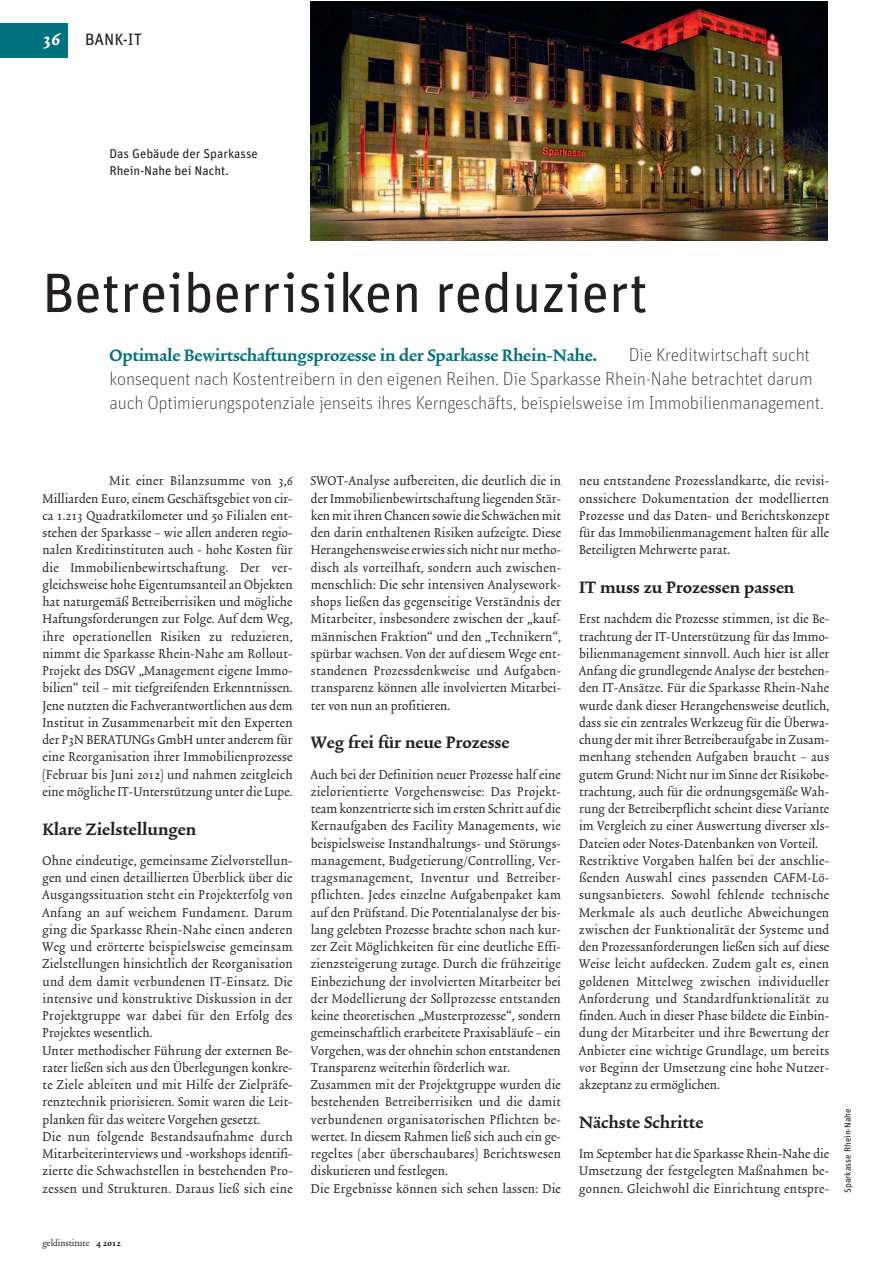
<style>
.page{position:relative;width:893px;height:1263px;background:#fff}
.page>*{position:absolute;margin:0;border:0;box-sizing:border-box;transform-origin:0 0}
.t1{font:55.5px "Unit";color:#231f20}
.t2{font:19.5px "Trinite HV No 2 Bol";color:#231f20}
.t3{font:19.5px "Trinite HV No 2 Bol";letter-spacing:-.01em;color:#00717e}
.t4{font:100 18.75px/24px "Unit";letter-spacing:-.01em;color:#231f20}
.t5{font:16.5px "Unit";color:#231f20}
.t6{font:15px/17.2px "Trinite HV No 2 Rom Con";letter-spacing:.015em;color:#231f20;text-align:justify}
.t7{font:12.75px/17.2px "Unit";color:#231f20}
.t8{font:10.5px "Trinite HV No 2 Rom Con Tab";color:#231f20}
.t9{font:9px "Unit";color:#231f20}
.s1{font-family:"Trinite HV No 2 Bol";font-size:21px;color:#fff}
.s2{font-family:"Trinite HV No 2 Bol"}
</style>
<div class="page">
<div style="left:0;top:23px;width:68px;height:34px;background:#00717e"></div>
<img style="left:311px;top:1px;width:516px;height:239px">
<p class="t5" style="left:43px;top:29px;width:101px"><span class="s1">36</span> BANK-IT</p>
<p class="t7" style="left:110px;top:144px;width:150px">Das Gebäude der Sparkasse<br>Rhein-Nahe bei Nacht.</p>
<h1 class="t1" style="left:43px;top:258px;width:607px">Betreiberrisiken reduziert</h1>
<h2 class="t3" style="left:110px;top:346px;width:489px">Optimale Bewirtschaftungsprozesse in der Sparkasse Rhein-Nahe.</h2>
<p class="t4" style="left:110px;top:342px;width:716px;text-indent:519px">Die Kreditwirtschaft sucht konsequent nach Kostentreibern in den eigenen Reihen. Die Sparkasse Rhein-Nahe betrachtet darum auch Optimierungspotenziale jenseits ihres Kerngeschäfts, beispielsweise im Immobilienmanagement.</p>
<p class="t6" style="left:43px;top:473px;width:252px;text-indent:67px">Mit einer Bilanzsumme von 3,6<br>Milliarden Euro, einem Geschäftsgebiet von cir&shy;ca 1.213 Quadratkilometer und 50 Filialen ent&shy;stehen der Sparkasse – wie allen anderen regio&shy;nalen Kreditinstituten auch - hohe Kosten für die Immobilienbewirtschaftung. Der ver&shy;gleichsweise hohe Eigentumsanteilan Objekten hat naturgemäß Betreiberrisiken und mögliche Haftungsforderungen zur Folge. Auf dem Weg, ihre operationellen Risiken zu reduzieren, nimmt die Sparkasse Rhein-Nahe am Rollout-Projekt des DSGV „Management eigene Immo&shy;bilien“ teil – mit tiefgreifenden Erkenntnissen.<br>Jene nutzten die Fachverantwortlichen aus dem Institut in Zusammenarbeit mit den Experten der P3N BERATUNGs GmbH unter anderem für eine Reorganisation ihrer Immobilienprozesse (Februar bis Juni 2012) und nahmen zeitgleich eine möglicheIT-Unterstützung unter dieLupe.</p>
<h2 class="t2" style="left:43px;top:820px;width:155px">Klare Zielstellungen</h2>
<p class="t6" style="left:43px;top:853px;width:252px;text-align:left">Ohne eindeutige, gemeinsame Zielvorstellun&shy;gen und einen detaillierten Überblick über die Ausgangssituation steht ein Projekterfolg von Anfang an auf weichem Fundament. Darum ging die Sparkasse Rhein-Nahe einen anderen Weg und erörterte beispielsweise gemeinsam Zielstellungen hinsichtlich der Reorganisation und dem damit verbundenen IT-Einsatz. Die intensive und konstruktive Diskussion in der Projektgruppe war dabei für den Erfolg des Projektes wesentlich.<br>Unter methodischer Führung der externen Be&shy;rater ließen sich aus den Überlegungen konkre&shy;te Ziele ableiten und mit Hilfe der Zielpräfe&shy;renztechnik priorisieren. Somit waren die Leit&shy;planken für das weitere Vorgehen gesetzt.<br>Die nun folgende Bestandsaufnahme durch Mitarbeiterinterviews und -workshops identifi&shy;zierte die Schwachstellen in bestehenden Pro&shy;zessen und Strukturen. Daraus ließ sich eine</p>
<p class="t8" style="left:43px;top:1238px;width:80px">geldinstitute <span class="s2">4 2012</span></p>
<p class="t6" style="left:311px;top:473px;width:252px">SWOT-Analyse aufbereiten, die deutlich die in der Immobilienbewirtschaftung liegenden Stär&shy;ken mit ihren Chancen sowie dieSchwächen mit den darin enthaltenen Risiken aufzeigte. Diese Herangehensweiseerwiessich nicht nur metho&shy;disch als vorteilhaft, sondern auch zwischen&shy;menschlich: Die sehr intensiven Analysework&shy;shops ließen das gegenseitige Verständnis der Mitarbeiter, insbesondere zwischen der „kauf&shy;männischen Fraktion“ und den „Technikern“, spürbar wachsen. Von der auf diesem Wege ent&shy;standenen Prozessdenkweise und Aufgaben&shy;transparenz können alle involvierten Mitarbei&shy;ter von nun an profitieren.</p>
<h2 class="t2" style="left:311px;top:734px;width:200px">Weg frei für neue Prozesse</h2>
<p class="t6" style="left:311px;top:766px;width:252px;text-align:left">Auch bei der Definition neuer Prozesse half eine zielorientierte Vorgehensweise: Das Projekt&shy;team konzentriertesich im ersten Schrittauf die Kernaufgaben des Facility Managements, wie beispielsweise Instandhaltungs- und Störungs&shy;management, Budgetierung/Controlling, Ver&shy;tragsmanagement, Inventur und Betreiber&shy;pflichten. Jedes einzelne Aufgabenpaket kam auf den Prüfstand. Die Potentialanalyse der bis&shy;lang gelebten Prozesse brachte schon nach kur&shy;zer Zeit Möglichkeiten für eine deutliche Effi&shy;zienzsteigerung zutage. Durch die frühzeitige Einbeziehung der involvierten Mitarbeiter bei der Modellierung der Sollprozesse entstanden keine theoretischen „Musterprozesse“, sondern gemeinschaftlich erarbeitete Praxisabläufe – ein Vorgehen, was der ohnehin schon entstandenen Transparenz weiterhin förderlich war.<br>Zusammen mit der Projektgruppe wurden die bestehenden Betreiberrisiken und die damit verbundenen organisatorischen Pflichten be&shy;wertet. In diesem Rahmen ließ sich auch ein ge&shy;regeltes (aber überschaubares) Berichtswesen diskutieren und festlegen.<br>Die Ergebnisse können sich sehen lassen: Die</p>
<p class="t6" style="left:579px;top:473px;width:252px">neu entstandene Prozesslandkarte, die revisi&shy;onssichere Dokumentation der modellierten Prozesse und das Daten- und Berichtskonzept für das Immobilienmanagement halten für alle Beteiligten Mehrwerte parat.</p>
<h2 class="t2" style="left:579px;top:579px;width:217px">IT muss zu Prozessen passen</h2>
<p class="t6" style="left:579px;top:611px;width:252px;text-align:left">Erst nachdem die Prozesse stimmen, ist die Be&shy;trachtung der IT-Unterstützung für das Immo&shy;bilienmanagement sinnvoll. Auch hier ist aller Anfang die grundlegende Analyse der bestehen&shy;den IT-Ansätze. Für die Sparkasse Rhein-Nahe wurde dank dieser Herangehensweise deutlich, dass sie ein zentrales Werkzeug für die Überwa&shy;chung der mit ihrer Betreiberaufgabein Zusam&shy;menhang stehenden Aufgaben braucht – aus gutem Grund: Nicht nur im Sinne der Risikobe&shy;trachtung, auch für die ordnungsgemäße Wah&shy;rung der Betreiberpflicht scheint diese Variante im Vergleich zu einer Auswertung diverser xls-Dateien oder Notes-Datenbanken von Vorteil.<br>Restriktive Vorgaben halfen bei der anschlie&shy;ßenden Auswahl eines passenden CAFM-Lö&shy;sungsanbieters. Sowohl fehlende technische Merkmale als auch deutliche Abweichungen zwischen der Funktionalität der Systeme und den Prozessanforderungen ließen sich auf diese Weise leicht aufdecken. Zudem galt es, einen goldenen Mittelweg zwischen individueller Anforderung und Standardfunktionalität zu finden. Auch in dieser Phase bildete die Einbin&shy;dung der Mitarbeiter und ihre Bewertung der Anbieter eine wichtige Grundlage, um bereits vor Beginn der Umsetzung eine hohe Nutzer&shy;akzeptanz zu ermöglichen.</p>
<h2 class="t2" style="left:579px;top:1113px;width:126px">Nächste Schritte</h2>
<p class="t6" style="left:579px;top:1146px;width:252px">Im September hat die Sparkasse Rhein-Nahe die Umsetzung der festgelegten Maßnahmen be&shy;gonnen. Gleichwohl die Einrichtung entspre-</p>
<p class="t9" style="left:842px;top:1193px;width:86px;rotate:-90deg">Sparkasse Rhein-Nahe</p>
</div>
